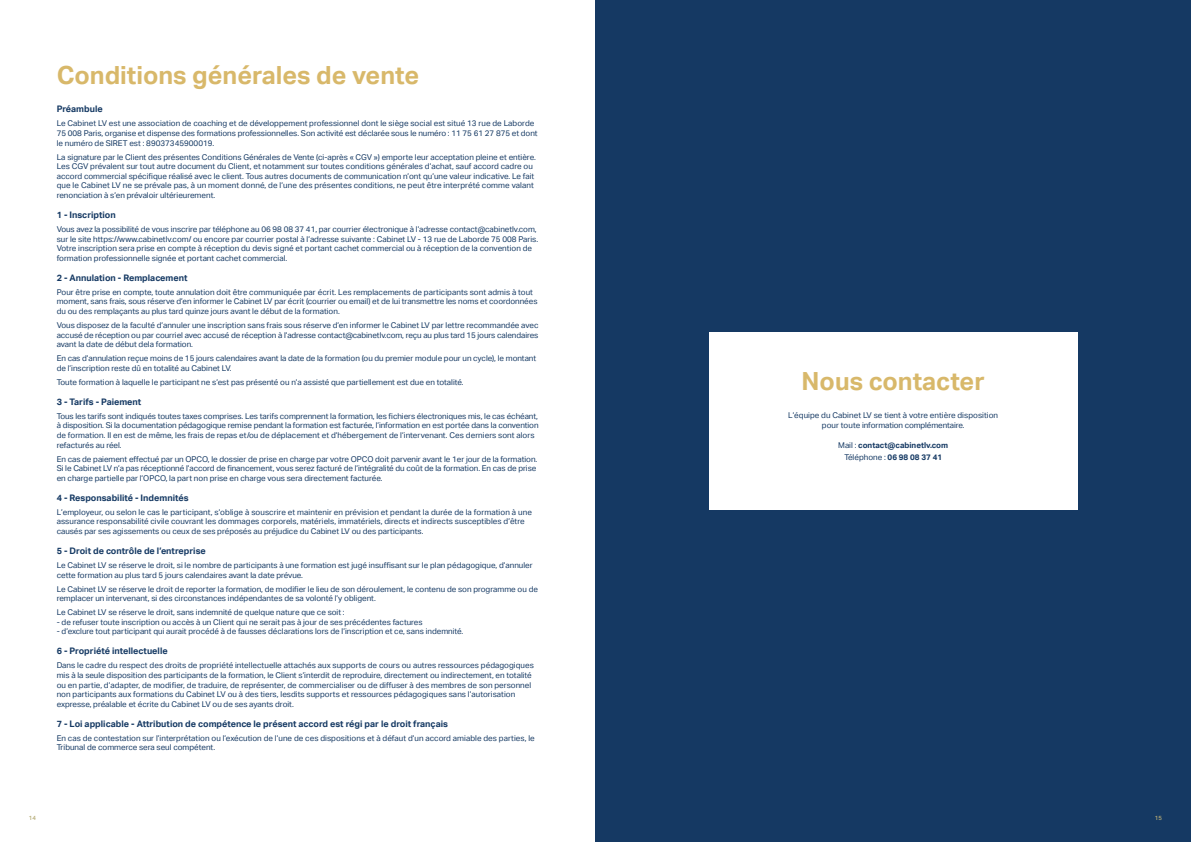
<style>
.page{position:relative;width:1191px;height:842px;background:#fff}
.page>*{position:absolute;margin:0;border:0;box-sizing:border-box;transform-origin:0 0}
.t1{font:700 25px "Aktiv Grotesk";color:#d8b86a}
.t2{font:700 9px "Aktiv Grotesk";color:#153963}
.t3{font:8px/9.6px "Aktiv Grotesk";color:#153963}
.t4{font:700 8px "Aktiv Grotesk";color:#153963}
.t5{font:500 6px "Aktiv Grotesk";color:#b5ab75}
.s1{font-weight:400}
.s2{font-weight:700}
</style>
<div class="page">
<div style="left:595px;top:0;width:596px;height:842px;background:#153963"></div>
<div style="left:709px;top:332px;width:368px;height:178px;background:#fff"></div>
<p class="t1" style="left:57px;top:60px;width:364px">Conditions générales de vente</p>
<p class="t2" style="left:57px;top:104px;width:48px">Préambule</p>
<p class="t3" style="left:57px;top:119px;width:482px">Le Cabinet LV est une association de coaching et de développement professionnel dont le siège social est situé 13 rue de Laborde<br>75 008 Paris, organise et dispense des formations professionnelles. Son activité est déclarée sous le numéro : 11 75 61 27 875 et dont le numéro de SIRET est : 89037345900019.</p>
<p class="t3" style="left:57px;top:152px;width:480px">La signature par le Client des présentes Conditions Générales de Vente (ci-après « CGV ») emporte leur acceptation pleine et entière.<br>Les CGV prévalent sur tout autre document du Client, et notamment sur toutes conditions générales d’achat, sauf accord cadre ou accord commercial spécifique réalisé avec le client. Tous autres documents de communication n’ont qu’une valeur indicative. Le fait que le Cabinet LV ne se prévale pas, à un moment donné, de l’une des présentes conditions, ne peut être interprété comme valant renonciation à s’en prévaloir ultérieurement.</p>
<p class="t2" style="left:57px;top:210px;width:61px">1 - Inscription</p>
<p class="t3" style="left:57px;top:224px;width:481px">Vous avez la possibilité de vous inscrire par téléphone au 06 98 08 37 41, par courrier électronique à l’adresse contact@cabinetlv.com,</p>
<p class="t3" style="left:57px;top:234px;width:483px">sur le site https://www.cabinetlv.com/ ou encore par courrier postal à l’adresse suivante : Cabinet LV - 13 rue de Laborde 75 008 Paris.<br>Votre inscription sera prise en compte à réception du devis signé et portant cachet commercial ou à réception de la convention de formation professionnelle signée et portant cachet commercial.</p>
<p class="t2" style="left:57px;top:272px;width:132px">2 - Annulation - Remplacement</p>
<p class="t3" style="left:57px;top:287px;width:478px">Pour être prise en compte, toute annulation doit être communiquée par écrit. Les remplacements de participants sont admis à tout</p>
<p class="t3" style="left:57px;top:297px;width:482px">moment, sans frais, sous réserve d’en informer le Cabinet LV par écrit (courrier ou email) et de lui transmettre les noms et coordonnées du ou des remplaçants au plus tard quinze jours avant le début de la formation.</p>
<p class="t3" style="left:57px;top:320px;width:483px">Vous disposez de la faculté d’annuler une inscription sans frais sous réserve d’en informer le Cabinet LV par lettre recommandée avec</p>
<p class="t3" style="left:57px;top:330px;width:483px">accusé de réception ou par courriel avec accusé de réception à l’adresse contact@cabinetlv.com, reçu au plus tard 15 jours calendaires avant la date de début dela formation.</p>
<p class="t3" style="left:57px;top:354px;width:481px">En cas d’annulation reçue moins de 15 jours calendaires avant la date de la formation (ou du premier module pour un cycle), le montant de l’inscription reste dû en totalité au Cabinet LV.</p>
<p class="t3" style="left:57px;top:377px;width:408px">Toute formation à laquelle le participant ne s’est pas présenté ou n’a assisté que partiellement est due en totalité.</p>
<p class="t2" style="left:57px;top:396px;width:86px">3 - Tarifs - Paiement</p>
<p class="t3" style="left:57px;top:411px;width:483px">Tous les tarifs sont indiqués toutes taxes comprises. Les tarifs comprennent la formation, les fichiers électroniques mis, le cas échéant,</p>
<p class="t3" style="left:57px;top:421px;width:483px">à disposition. Si la documentation pédagogique remise pendant la formation est facturée, l’information en est portée dans la convention de formation. Il en est de même, les frais de repas et/ou de déplacement et d’hébergement de l’intervenant. Ces derniers sont alors refacturés au réel.</p>
<p class="t3" style="left:57px;top:454px;width:482px">En cas de paiement effectué par un OPCO, le dossier de prise en charge par votre OPCO doit parvenir avant le 1er jour de la formation.<br>Si le Cabinet LV n’a pas réceptionné l’accord de financement, vous serez facturé de l’intégralité du coût de la formation. En cas de prise en charge partielle par l’OPCO, la part non prise en charge vous sera directement facturée.</p>
<p class="t2" style="left:57px;top:492px;width:133px">4 - Responsabilité - Indemnités</p>
<p class="t3" style="left:57px;top:507px;width:477px">L’employeur, ou selon le cas le participant, s’oblige à souscrire et maintenir en prévision et pendant la durée de la formation à une assurance responsabilité civile couvrant les dommages corporels, matériels, immatériels, directs et indirects susceptibles d’être causés par ses agissements ou ceux de ses préposés au préjudice du Cabinet LV ou des participants.</p>
<p class="t2" style="left:57px;top:546px;width:150px">5 - Droit de contrôle de l’entreprise</p>
<p class="t3" style="left:57px;top:560px;width:477px">Le Cabinet LV se réserve le droit, si le nombre de participants à une formation est jugé insuffisant sur le plan pédagogique, d’annuler cette formation au plus tard 5 jours calendaires avant la date prévue.</p>
<p class="t3" style="left:57px;top:584px;width:483px">Le Cabinet LV se réserve le droit de reporter la formation, de modifier le lieu de son déroulement, le contenu de son programme ou de remplacer un intervenant, si des circonstances indépendantes de sa volonté l’y obligent.</p>
<p class="t3" style="left:57px;top:608px;width:289px">Le Cabinet LV se réserve le droit, sans indemnité de quelque nature que ce soit :</p>
<p class="t3" style="left:57px;top:617px;width:367px">- de refuser toute inscription ou accès à un Client qui ne serait pas à jour de ses précédentes factures</p>
<p class="t3" style="left:57px;top:627px;width:408px">- d’exclure tout participant qui aurait procédé à de fausses déclarations lors de l’inscription et ce, sans indemnité.</p>
<p class="t2" style="left:57px;top:646px;width:112px">6 - Propriété intellectuelle</p>
<p class="t3" style="left:57px;top:661px;width:479px">Dans le cadre du respect des droits de propriété intellectuelle attachés aux supports de cours ou autres ressources pédagogiques mis à la seule disposition des participants de la formation, le Client s’interdit de reproduire, directement ou indirectement, en totalité ou en partie, d’adapter, de modifier, de traduire, de représenter, de commercialiser ou de diffuser à des membres de son personnel non participants aux formations du Cabinet LV ou à des tiers, lesdits supports et ressources pédagogiques sans l’autorisation expresse, préalable et écrite du Cabinet LV ou de ses ayants droit.</p>
<p class="t2" style="left:57px;top:718px;width:393px">7 - Loi applicable - Attribution de compétence le présent accord est régi par le droit français</p>
<p class="t3" style="left:57px;top:733px;width:479px">En cas de contestation sur l’interprétation ou l’exécution de l’une de ces dispositions et à défaut d’un accord amiable des parties, le<br>Tribunal de commerce sera seul compétent.</p>
<p class="t1" style="left:801px;top:367px;width:185px">Nous contacter</p>
<p class="t3" style="left:788px;top:411px;width:211px">L’équipe du Cabinet LV se tient à votre entière disposition</p>
<p class="t3" style="left:822px;top:420px;width:144px">pour toute information complémentaire.</p>
<p class="t4" style="left:838px;top:440px;width:111px"><span class="s1">Mail :</span> contact@cabinetlv.com</p>
<p class="t3" style="left:844px;top:452px;width:99px">Téléphone : <span class="s2">06 98 08 37 41</span></p>
<p class="t5" style="left:29px;top:814px;width:9px">14</p>
<p class="t5" style="left:1155px;top:814px;width:9px">15</p>
</div>
